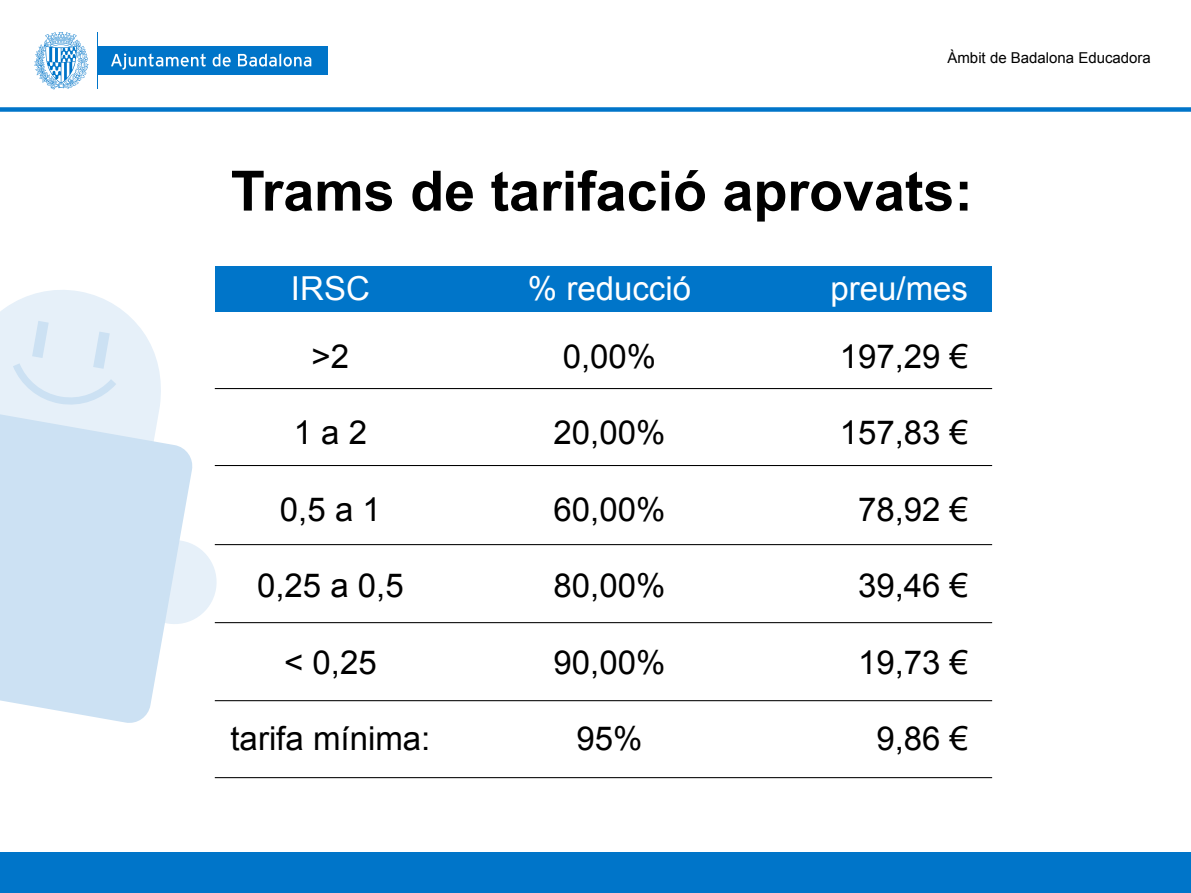
<style>
.page{position:relative;width:1191px;height:893px;background:#fff}
.page>*{position:absolute;margin:0;border:0;box-sizing:border-box;transform-origin:0 0}
.t1{font:700 55.65px "Arial";color:#000}
.t2{font:33px "Arial";color:#000}
.t3{font:33px "Arial";color:#fff}
.t4{font:15px "Arial";color:#000}
</style>
<div class="page">
<div style="left:98px;top:46px;width:230px;height:29px;background:#0075c9"></div>
<svg style="left:111px;top:53px;width:95px;height:17px"></svg>
<svg style="left:213px;top:53px;width:18px;height:14px"></svg>
<svg style="left:238px;top:53px;width:73px;height:14px"></svg>
<hr style="left:97px;top:32px;width:1px;height:57px;background:#0075c9">
<svg style="left:34px;top:32px;width:55px;height:58px"></svg>
<div style="left:0;top:107px;width:1191px;height:5px;background:#0075c9"></div>
<div style="left:0;top:853px;width:1191px;height:40px;background:#0075c9"></div>
<div style="left:215px;top:266px;width:776px;height:45px;background:#0075c9"></div>
<hr style="left:215px;top:388px;width:777px;height:1px;background:#000">
<hr style="left:215px;top:777px;width:777px;height:1px;background:#000">
<hr style="left:215px;top:465px;width:777px;height:1px;background:#000">
<hr style="left:215px;top:544px;width:777px;height:1px;background:#000">
<hr style="left:215px;top:622px;width:777px;height:1px;background:#000">
<hr style="left:215px;top:700px;width:777px;height:1px;background:#000">
<svg style="left:194px;top:544px;width:23px;height:80px"></svg>
<svg style="left:0;top:443px;width:194px;height:280px;background:#d2e4f4"></svg>
<svg style="left:0;top:290px;width:163px;height:157px;background:#e4eff8"></svg>
<p class="t4" style="left:947px;top:48px;width:205px">Àmbit de Badalona Educadora</p>
<h1 class="t1" style="left:231px;top:154px;width:743px">Trams de tarifació aprovats:</h1>
<p class="t3" style="left:291px;top:267px;width:80px">IRSC</p>
<p class="t3" style="left:528px;top:267px;width:165px">% reducció</p>
<p class="t3" style="left:830px;top:267px;width:139px">preu/mes</p>
<p class="t2" style="left:312px;top:335px;width:39px">&gt;2</p>
<p class="t2" style="left:563px;top:335px;width:95px">0,00%</p>
<p class="t2" style="left:839px;top:335px;width:130px">197,29 €</p>
<p class="t2" style="left:294px;top:411px;width:75px">1 a 2</p>
<p class="t2" style="left:553px;top:411px;width:113px">20,00%</p>
<p class="t2" style="left:839px;top:411px;width:130px">157,83 €</p>
<p class="t2" style="left:280px;top:488px;width:102px">0,5 a 1</p>
<p class="t2" style="left:553px;top:488px;width:113px">60,00%</p>
<p class="t2" style="left:858px;top:488px;width:112px">78,92 €</p>
<p class="t2" style="left:257px;top:564px;width:148px">0,25 a 0,5</p>
<p class="t2" style="left:553px;top:564px;width:113px">80,00%</p>
<p class="t2" style="left:858px;top:564px;width:112px">39,46 €</p>
<p class="t2" style="left:284px;top:640px;width:94px">&lt; 0,25</p>
<p class="t2" style="left:553px;top:640px;width:113px">90,00%</p>
<p class="t2" style="left:858px;top:640px;width:112px">19,73 €</p>
<p class="t2" style="left:230px;top:717px;width:201px">tarifa mínima:</p>
<p class="t2" style="left:576px;top:717px;width:68px">95%</p>
<p class="t2" style="left:876px;top:717px;width:93px">9,86 €</p>
</div>
